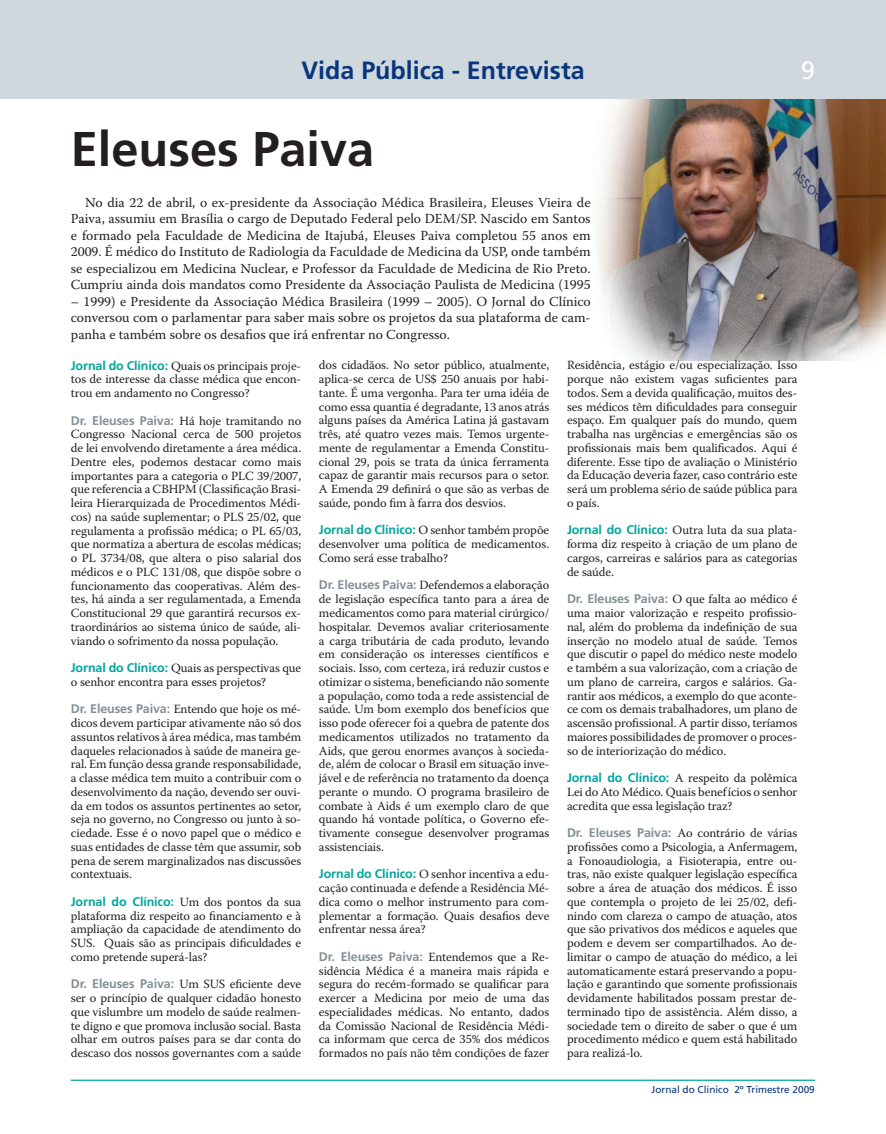
<style>
.page{position:relative;width:886px;height:1134px;background:#fff}
.page>*{position:absolute;margin:0;border:0;box-sizing:border-box;transform-origin:0 0}
.t1{font:700 48.75px "Frutiger LT Std";color:#231f20}
.t2{font:700 25px "Frutiger LT Std";color:#08357c}
.t3{font:25px "Frutiger LT Std";color:#fff}
.t4{font:13.75px/16.5px "Warnock Pro";color:#231f20;text-align:justify}
.t5{font:12.5px/13.8px "Warnock Pro";letter-spacing:-.01em;color:#231f20;text-align:justify}
.t6{font:700 12.5px "Frutiger LT Std";letter-spacing:-.01em;color:#00a59e}
.t7{font:10px "Frutiger LT Std";color:#08357c}
.s1{font-family:"Frutiger LT Std";font-weight:700;color:#00a59e}
.s2{font-family:"Frutiger LT Std";font-weight:700;color:#828f96}
.s3{font-family:"Warnock Pro";font-weight:400;color:#231f20}
</style>
<div class="page">
<hr style="left:71px;top:1079px;width:744px;height:2px;background:#00a59e">
<img style="left:598px;top:99px;width:288px;height:262px">
<div style="left:0;top:0;width:886px;height:99px;background:#cfd8dd"></div>
<h2 class="t2" style="left:301px;top:56px;width:285px">Vida Pública - Entrevista</h2>
<h1 class="t1" style="left:71px;top:120px;width:305px">Eleuses Paiva</h1>
<p class="t4" style="left:71px;top:194px;width:521px;text-indent:14px">No dia 22 de abril, o ex-presidente da Associação Médica Brasileira, Eleuses Vieira de Paiva, assumiu em Brasília o cargo de Deputado Federal pelo DEM/SP. Nascido em Santos e formado pela Faculdade de Medicina de Itajubá, Eleuses Paiva completou 55 anos em 2009. É médico do Instituto de Radiologia da Faculdade de Medicina da USP, onde também se especializou em Medicina Nuclear, e Professor da Faculdade de Medicina de Rio Preto.<br>Cumpriu ainda dois mandatos como Presidente da Associação Paulista de Medicina (1995</p>
<p class="t4" style="left:71px;top:293px;width:521px">– 1999) e Presidente da Associação Médica Brasileira (1999 – 2005). O Jornal do Clínico conversou com o parlamentar para saber mais sobre os projetos da sua plataforma de cam&shy;panha e também sobre os desafios que irá enfrentar no Congresso.</p>
<h2 class="t3" style="left:801px;top:56px;width:15px">9</h2>
<p class="t5" style="left:71px;top:358px;width:232px"><span class="s1">Jornal do Clínico:</span> Quais os principais proje&shy;tos de interesse da classe médica que encon&shy;trou em andamento no Congresso?</p>
<p class="t5" style="left:71px;top:413px;width:232px"><span class="s2">Dr. Eleuses Paiva:</span> Há hoje tramitando no Congresso Nacional cerca de 500 projetos de lei envolvendo diretamente a área médica.<br>Dentre eles, podemos destacar como mais importantes para a categoria o PLC 39/2007, que referencia a CBHPM (Classificação Brasi&shy;leira Hierarquizada de Procedimentos Médi&shy;cos) na saúde suplementar; o PLS 25/02, que regulamenta a profissão médica; o PL 65/03, que normatiza a abertura de escolas médicas; o PL 3734/08, que altera o piso salarial dos médicos e o PLC 131/08, que dispõe sobre o funcionamento das cooperativas. Além des&shy;tes, há ainda a ser regulamentada, a Emenda Constitucional 29 que garantirá recursos ex&shy;traordinários ao sistema único de saúde, ali&shy;viando o sofrimento da nossa população.</p>
<p class="t5" style="left:71px;top:661px;width:232px"><span class="s1">Jornal do Clínico:</span> Quais as perspectivas que o senhor encontra para esses projetos?</p>
<p class="t5" style="left:71px;top:702px;width:232px"><span class="s2">Dr. Eleuses Paiva:</span> Entendo que hoje os mé&shy;dicos devem participar ativamente não só dos assuntos relativos à área médica, mas também daqueles relacionados à saúde de maneira ge&shy;ral. Em função dessa grande responsabilidade, a classe médica tem muito a contribuir com o desenvolvimento da nação, devendo ser ouvi&shy;da em todos os assuntos pertinentes ao setor, seja no governo, no Congresso ou junto à so&shy;ciedade. Esse é o novo papel que o médico e suas entidades de classe têm que assumir, sob pena de serem marginalizados nas discussões contextuais.</p>
<p class="t6" style="left:71px;top:894px;width:232px">Jornal do Clínico: <span class="s3">Um dos pontos da sua</span></p>
<p class="t5" style="left:71px;top:908px;width:232px">plataforma diz respeito ao financiamento e à ampliação da capacidade de atendimento do SUS. Quais são as principais dificuldades e como pretende superá-las?</p>
<p class="t5" style="left:71px;top:977px;width:232px"><span class="s2">Dr. Eleuses Paiva:</span> Um SUS eficiente deve ser o princípio de qualquer cidadão honesto que vislumbre um modelo de saúde realmen&shy;te digno e que promova inclusão social. Basta olhar em outros países para se dar conta do descaso dos nossos governantes com a saúde</p>
<p class="t5" style="left:319px;top:358px;width:232px">dos cidadãos. No setor público, atualmente, aplica-se cerca de US$ 250 anuais por habi&shy;tante. É uma vergonha. Para ter uma idéia de como essa quantia é degradante, 13 anos atrás alguns países da América Latina já gastavam três, até quatro vezes mais. Temos urgente&shy;mente de regulamentar a Emenda Constitu&shy;cional 29, pois se trata da única ferramenta capaz de garantir mais recursos para o setor.<br>A Emenda 29 definirá o que são as verbas de saúde, pondo fim à farra dos desvios.</p>
<p class="t5" style="left:319px;top:523px;width:232px"><span class="s1">Jornal do Clínico:</span> O senhor também propõe desenvolver uma política de medicamentos.<br>Como será esse trabalho?</p>
<p class="t5" style="left:319px;top:578px;width:232px"><span class="s2">Dr. Eleuses Paiva:</span> Defendemos a elaboração de legislação específica tanto para a área de medicamentos como para material cirúrgico/ hospitalar. Devemos avaliar criteriosamente a carga tributária de cada produto, levando em consideração os interesses científicos e sociais. Isso, com certeza, irá reduzir custos e otimizar o sistema, beneficiando não somente a população, como toda a rede assistencial de saúde. Um bom exemplo dos benefícios que isso pode oferecer foi a quebra de patente dos medicamentos utilizados no tratamento da Aids, que gerou enormes avanços à socieda&shy;de, além de colocar o Brasil em situação inve&shy;jável e de referência no tratamento da doença perante o mundo. O programa brasileiro de combate à Aids é um exemplo claro de que quando há vontade política, o Governo efe&shy;tivamente consegue desenvolver programas assistenciais.</p>
<p class="t5" style="left:319px;top:867px;width:232px"><span class="s1">Jornal do Clínico:</span> O senhor incentiva a edu&shy;cação continuada e defende a Residência Mé&shy;dica como o melhor instrumento para com&shy;plementar a formação. Quais desafios deve enfrentar nessa área?</p>
<p class="t5" style="left:319px;top:949px;width:232px"><span class="s2">Dr. Eleuses Paiva:</span> Entendemos que a Re&shy;sidência Médica é a maneira mais rápida e segura do recém-formado se qualificar para exercer a Medicina por meio de uma das especialidades médicas. No entanto, dados da Comissão Nacional de Residência Médi&shy;ca informam que cerca de 35% dos médicos formados no país não têm condições de fazer</p>
<p class="t5" style="left:567px;top:358px;width:232px">Residência, estágio e/ou especialização. Isso porque não existem vagas suficientes para todos. Sem a devida qualificação, muitos des&shy;ses médicos têm dificuldades para conseguir espaço. Em qualquer país do mundo, quem trabalha nas urgências e emergências são os profissionais mais bem qualificados. Aqui é diferente. Esse tipo de avaliação o Ministério da Educação deveria fazer, caso contrário este será um problema sério de saúde pública para o país.</p>
<p class="t5" style="left:567px;top:523px;width:232px"><span class="s1">Jornal do Clínico:</span> Outra luta da sua plata&shy;forma diz respeito à criação de um plano de cargos, carreiras e salários para as categorias de saúde.</p>
<p class="t5" style="left:567px;top:592px;width:232px"><span class="s2">Dr. Eleuses Paiva:</span> O que falta ao médico é uma maior valorização e respeito profissio&shy;nal, além do problema da indefinição de sua inserção no modelo atual de saúde. Temos que discutir o papel do médico neste modelo e também a sua valorização, com a criação de um plano de carreira, cargos e salários. Ga&shy;rantir aos médicos, a exemplo do que aconte&shy;ce com os demais trabalhadores, um plano de ascensão profissional. A partir disso, teríamos maiores possibilidades de promover o proces&shy;so de interiorização do médico.</p>
<p class="t5" style="left:567px;top:771px;width:232px"><span class="s1">Jornal do Clínico:</span> A respeito da polêmica Lei do Ato Médico. Quais benefícios o senhor acredita que essa legislação traz?</p>
<p class="t5" style="left:567px;top:826px;width:232px"><span class="s2">Dr. Eleuses Paiva:</span> Ao contrário de várias profissões como a Psicologia, a Anfermagem, a Fonoaudiologia, a Fisioterapia, entre ou&shy;tras, não existe qualquer legislação específica sobre a área de atuação dos médicos. É isso que contempla o projeto de lei 25/02, defi&shy;nindo com clareza o campo de atuação, atos que são privativos dos médicos e aqueles que podem e devem ser compartilhados. Ao de&shy;limitar o campo de atuação do médico, a lei automaticamente estará preservando a popu&shy;lação e garantindo que somente profissionais devidamente habilitados possam prestar de&shy;terminado tipo de assistência. Além disso, a sociedade tem o direito de saber o que é um procedimento médico e quem está habilitado para realizá-lo.</p>
<p class="t7" style="left:651px;top:1083px;width:165px">Jornal do Clínico 2º Trimestre 2009</p>
</div>
